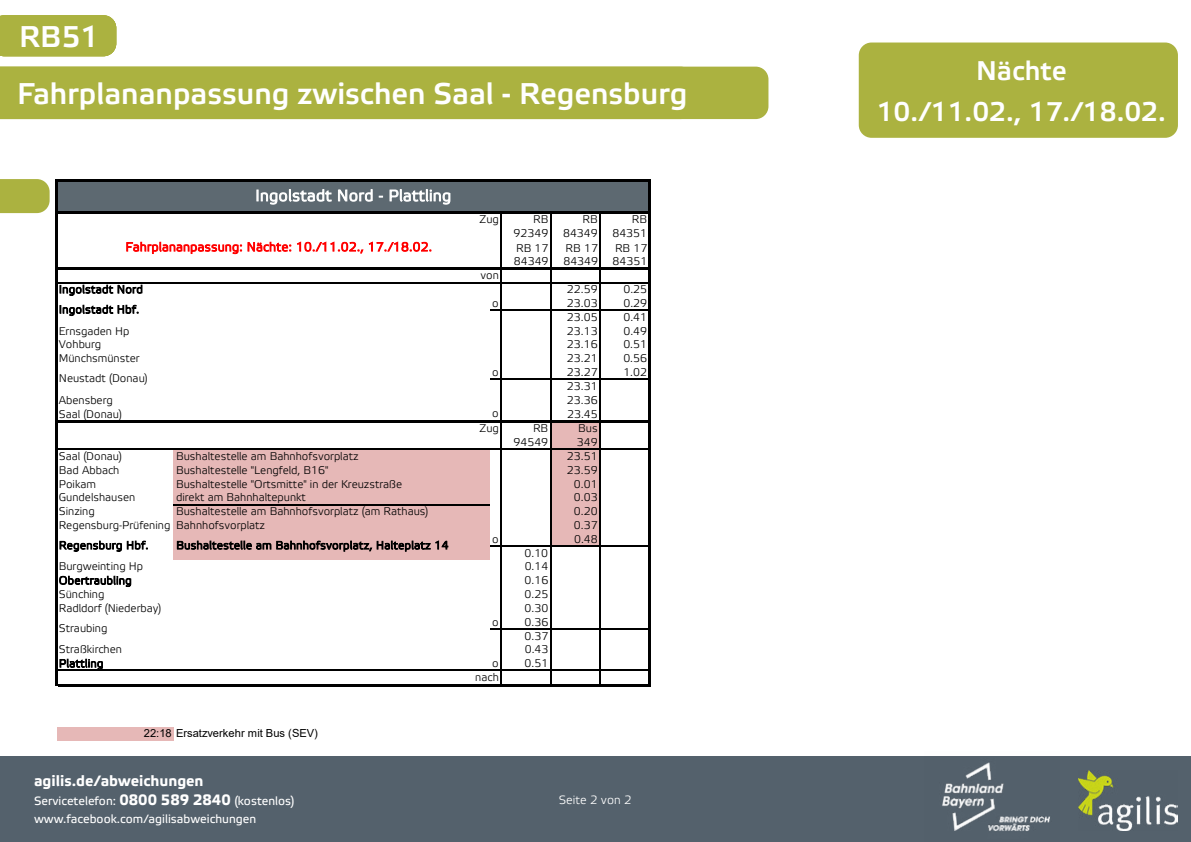
<style>
.page{position:relative;width:1191px;height:842px;background:#fff}
.page>*{position:absolute;margin:0;border:0;box-sizing:border-box;transform-origin:0 0}
.t1{font:500 30px/57.1px "Etelka";color:#fff}
.t2{font:500 27px/40.9px "Etelka";color:#fff;text-align:center}
.t3{font:300 15.7px "Etelka";letter-spacing:.025em;color:#fff}
.t4{font:700 15px "Etelka Text";color:#fff}
.t5{font:300 12.3px "Etelka";letter-spacing:.025em;color:#f00}
.t6{font:12px/18px "Etelka Text";color:#fff}
.t7{font:300 12px "Etelka";color:#fff}
.t8{font:300 11.1px/13.3px "Etelka";color:#000}
.t9{font:300 11.1px "Etelka";letter-spacing:.03em;color:#000}
.t10{font:11.1px "Arial";color:#000}
.t11{font:300 11.1px "Etelka";letter-spacing:.025em;color:#000}
.s1{font-weight:700;font-size:15px}
</style>
<div class="page">
<div style="left:0;top:757px;width:1191px;height:85px;background:#54616c"></div>
<img style="left:1078px;top:771px;width:100px;height:59px">
<svg style="left:0;top:179px;width:50px;height:34px;background:#afb549"></svg>
<div style="left:0;top:67px;width:768px;height:52px;background:#abb240"></div>
<div style="left:0;top:15px;width:116px;height:41px;background:#abb240"></div>
<img style="left:924px;top:756px;width:135px;height:75px">
<div style="left:858px;top:43px;width:320px;height:95px;background:#abb240;border-radius:13px"></div>
<div style="left:57px;top:181px;width:592px;height:32px;background:#5d6971"></div>
<div style="left:550px;top:422px;width:50px;height:14px;background:#e6b8b7"></div>
<div style="left:550px;top:435px;width:50px;height:14px;background:#e6b8b7"></div>
<div style="left:174px;top:449px;width:316px;height:14px;background:#e6b8b7"></div>
<div style="left:550px;top:449px;width:50px;height:14px;background:#e6b8b7"></div>
<div style="left:174px;top:463px;width:316px;height:14px;background:#e6b8b7"></div>
<div style="left:550px;top:463px;width:50px;height:14px;background:#e6b8b7"></div>
<div style="left:174px;top:477px;width:316px;height:14px;background:#e6b8b7"></div>
<div style="left:550px;top:477px;width:50px;height:14px;background:#e6b8b7"></div>
<div style="left:174px;top:491px;width:316px;height:14px;background:#e6b8b7"></div>
<div style="left:550px;top:491px;width:50px;height:14px;background:#e6b8b7"></div>
<div style="left:174px;top:505px;width:316px;height:13px;background:#e6b8b7"></div>
<div style="left:550px;top:505px;width:50px;height:13px;background:#e6b8b7"></div>
<div style="left:174px;top:518px;width:316px;height:14px;background:#e6b8b7"></div>
<div style="left:550px;top:518px;width:50px;height:14px;background:#e6b8b7"></div>
<div style="left:174px;top:532px;width:316px;height:14px;background:#e6b8b7"></div>
<div style="left:550px;top:532px;width:50px;height:14px;background:#e6b8b7"></div>
<div style="left:174px;top:546px;width:316px;height:14px;background:#e6b8b7"></div>
<div style="left:57px;top:726px;width:117px;height:14px;background:#e6b8b7"></div>
<hr style="left:55px;top:179px;width:3px;height:89px;background:#000">
<hr style="left:500px;top:214px;width:2px;height:54px;background:#000">
<hr style="left:550px;top:214px;width:1px;height:54px;background:#000">
<hr style="left:599px;top:214px;width:1px;height:54px;background:#000">
<svg style="left:500px;top:270px;width:2px;height:12px"></svg>
<hr style="left:500px;top:283px;width:2px;height:27px;background:#000">
<hr style="left:500px;top:311px;width:2px;height:68px;background:#000">
<hr style="left:55px;top:270px;width:3px;height:150px;background:#000">
<hr style="left:500px;top:380px;width:2px;height:40px;background:#000">
<hr style="left:550px;top:270px;width:1px;height:150px;background:#000">
<hr style="left:599px;top:270px;width:1px;height:150px;background:#000">
<svg style="left:550px;top:423px;width:1px;height:26px"></svg>
<svg style="left:599px;top:423px;width:1px;height:26px"></svg>
<hr style="left:500px;top:423px;width:2px;height:122px;background:#000">
<hr style="left:500px;top:547px;width:2px;height:81px;background:#000">
<hr style="left:500px;top:629px;width:2px;height:41px;background:#000">
<hr style="left:55px;top:423px;width:3px;height:263px;background:#000">
<hr style="left:648px;top:181px;width:2px;height:505px;background:#000">
<svg style="left:500px;top:671px;width:2px;height:13px"></svg>
<hr style="left:550px;top:450px;width:1px;height:234px;background:#000">
<hr style="left:599px;top:450px;width:1px;height:234px;background:#000">
<hr style="left:58px;top:179px;width:592px;height:2px;background:#000">
<hr style="left:58px;top:212px;width:592px;height:2px;background:#000">
<hr style="left:55px;top:268px;width:593px;height:2px;background:#000">
<hr style="left:58px;top:282px;width:590px;height:1px;background:#000">
<hr style="left:490px;top:310px;width:158px;height:1px;background:#000">
<hr style="left:490px;top:379px;width:158px;height:1px;background:#000">
<hr style="left:55px;top:420px;width:593px;height:3px;background:#000">
<hr style="left:58px;top:449px;width:590px;height:1px;background:#000">
<hr style="left:174px;top:504px;width:316px;height:1px;background:#000">
<hr style="left:490px;top:545px;width:158px;height:2px;background:#000">
<hr style="left:490px;top:628px;width:158px;height:1px;background:#000">
<hr style="left:58px;top:670px;width:590px;height:1px;background:#000">
<hr style="left:58px;top:684px;width:592px;height:2px;background:#000">
<h1 class="t1" style="left:17px;top:9px;width:672px">RB51<br>Fahrplananpassung zwischen Saal - Regensburg</h1>
<h1 class="t1" style="left:62px;top:9px;width:39px">26</h1>
<h1 class="t1" style="left:436px;top:66px;width:236px">Ebern - Bamberg</h1>
<h3 class="t3" style="left:255px;top:187px;width:197px">Ingolstadt Nord - Plattling</h3>
<p class="t5" style="left:125px;top:240px;width:308px">Fahrplananpassung: Nächte: 10./11.02., 17./18.02.</p>
<p class="t8" style="left:479px;top:213px;width:21px">Zug</p>
<p class="t8" style="left:480px;top:269px;width:20px">von</p>
<p class="t8" style="left:533px;top:213px;width:17px">RB</p>
<p class="t8" style="left:582px;top:213px;width:17px">RB</p>
<p class="t8" style="left:632px;top:213px;width:17px">RB</p>
<p class="t8" style="left:513px;top:227px;width:36px">92349</p>
<p class="t8" style="left:563px;top:227px;width:36px">84349</p>
<p class="t8" style="left:612px;top:227px;width:36px">84351</p>
<p class="t8" style="left:514px;top:242px;width:36px">RB 17<br>84349</p>
<p class="t8" style="left:563px;top:242px;width:36px">RB 17<br>84349</p>
<p class="t8" style="left:612px;top:242px;width:36px">RB 17<br>84351</p>
<p class="t9" style="left:59px;top:283px;width:85px">Ingolstadt Nord</p>
<p class="t8" style="left:567px;top:283px;width:32px">22.59</p>
<p class="t8" style="left:623px;top:283px;width:25px">0.25</p>
<p class="t8" style="left:492px;top:297px;width:8px">o</p>
<p class="t8" style="left:567px;top:297px;width:32px">23.03</p>
<p class="t8" style="left:623px;top:297px;width:25px">0.29</p>
<p class="t8" style="left:567px;top:311px;width:32px">23.05</p>
<p class="t8" style="left:623px;top:311px;width:25px">0.41</p>
<p class="t8" style="left:59px;top:325px;width:72px">Ernsgaden Hp</p>
<p class="t8" style="left:567px;top:325px;width:32px">23.13</p>
<p class="t8" style="left:623px;top:325px;width:25px">0.49</p>
<p class="t8" style="left:59px;top:338px;width:44px">Vohburg</p>
<p class="t8" style="left:567px;top:338px;width:32px">23.16</p>
<p class="t8" style="left:623px;top:338px;width:25px">0.51</p>
<p class="t8" style="left:59px;top:352px;width:82px">Münchsmünster</p>
<p class="t8" style="left:567px;top:352px;width:32px">23.21</p>
<p class="t8" style="left:623px;top:352px;width:25px">0.56</p>
<p class="t8" style="left:492px;top:366px;width:8px">o</p>
<p class="t8" style="left:567px;top:366px;width:32px">23.27</p>
<p class="t8" style="left:623px;top:366px;width:25px">1.02</p>
<p class="t8" style="left:567px;top:380px;width:32px">23.31</p>
<p class="t8" style="left:59px;top:394px;width:56px">Abensberg</p>
<p class="t8" style="left:567px;top:394px;width:32px">23.36</p>
<p class="t8" style="left:59px;top:408px;width:65px">Saal (Donau)</p>
<p class="t8" style="left:492px;top:407px;width:8px">o</p>
<p class="t8" style="left:567px;top:408px;width:32px">23.45</p>
<p class="t8" style="left:533px;top:422px;width:17px">RB</p>
<p class="t8" style="left:578px;top:422px;width:21px">Bus</p>
<p class="t8" style="left:513px;top:436px;width:36px">94549</p>
<p class="t8" style="left:577px;top:436px;width:22px">349</p>
<p class="t8" style="left:59px;top:450px;width:65px">Saal (Donau)</p>
<p class="t8" style="left:176px;top:450px;width:184px">Bushaltestelle am Bahnhofsvorplatz</p>
<p class="t8" style="left:567px;top:450px;width:32px">23.51</p>
<p class="t8" style="left:59px;top:464px;width:62px">Bad Abbach</p>
<p class="t8" style="left:176px;top:464px;width:154px">Bushaltestelle "Lengfeld, B16"</p>
<p class="t8" style="left:567px;top:464px;width:32px">23.59</p>
<p class="t8" style="left:59px;top:477px;width:39px">Poikam</p>
<p class="t8" style="left:176px;top:477px;width:228px">Bushaltestelle "Ortsmitte" in der Kreuzstraße</p>
<p class="t8" style="left:574px;top:477px;width:25px">0.01</p>
<p class="t8" style="left:59px;top:491px;width:78px">Gundelshausen</p>
<p class="t8" style="left:176px;top:491px;width:131px">direkt am Bahnhaltepunkt</p>
<p class="t8" style="left:574px;top:491px;width:25px">0.03</p>
<p class="t8" style="left:59px;top:505px;width:38px">Sinzing</p>
<p class="t8" style="left:176px;top:505px;width:254px">Bushaltestelle am Bahnhofsvorplatz (am Rathaus)</p>
<p class="t8" style="left:574px;top:505px;width:25px">0.20</p>
<p class="t8" style="left:59px;top:519px;width:208px">Regensburg-Prüfening Bahnhofsvorplatz</p>
<p class="t8" style="left:574px;top:519px;width:25px">0.37</p>
<p class="t8" style="left:492px;top:533px;width:8px">o</p>
<p class="t8" style="left:574px;top:533px;width:25px">0.48</p>
<p class="t8" style="left:524px;top:547px;width:25px">0.10</p>
<p class="t8" style="left:59px;top:560px;width:86px">Burgweinting Hp</p>
<p class="t8" style="left:524px;top:560px;width:25px">0.14</p>
<p class="t9" style="left:59px;top:574px;width:74px">Obertraubling</p>
<p class="t8" style="left:524px;top:574px;width:25px">0.16</p>
<p class="t8" style="left:59px;top:588px;width:47px">Sünching</p>
<p class="t8" style="left:524px;top:588px;width:25px">0.25</p>
<p class="t8" style="left:59px;top:602px;width:104px">Radldorf (Niederbay)</p>
<p class="t8" style="left:524px;top:602px;width:25px">0.30</p>
<p class="t8" style="left:492px;top:616px;width:8px">o</p>
<p class="t8" style="left:524px;top:615px;width:25px;line-height:13.8px">0.36<br>0.37</p>
<p class="t8" style="left:59px;top:643px;width:65px">Straßkirchen</p>
<p class="t8" style="left:524px;top:643px;width:25px">0.43</p>
<p class="t11" style="left:59px;top:657px;width:46px">Plattling</p>
<p class="t8" style="left:492px;top:657px;width:8px">o</p>
<p class="t8" style="left:524px;top:657px;width:25px">0.51</p>
<p class="t9" style="left:59px;top:303px;width:82px">Ingolstadt Hbf.</p>
<p class="t8" style="left:59px;top:372px;width:90px">Neustadt (Donau)</p>
<p class="t8" style="left:479px;top:422px;width:21px">Zug</p>
<p class="t9" style="left:59px;top:539px;width:91px">Regensburg Hbf.</p>
<p class="t9" style="left:176px;top:539px;width:274px">Bushaltestelle am Bahnhofsvorplatz, Halteplatz 14</p>
<p class="t8" style="left:59px;top:622px;width:50px">Straubing</p>
<p class="t10" style="left:144px;top:726px;width:175px">22:18 Ersatzverkehr mit Bus (SEV)</p>
<h3 class="t4" style="left:34px;top:772px;width:171px">agilis.de/abweichungen</h3>
<p class="t6" style="left:34px;top:792px;width:262px">Servicetelefon: <span class="s1">0800 589 2840</span> (kostenlos) www.facebook.com/agilisabweichungen</p>
<p class="t8" style="left:475px;top:671px;width:25px">nach</p>
<p class="t7" style="left:559px;top:793px;width:74px">Seite 2 von 2</p>
<h2 class="t2" style="left:876px;top:51px;width:291px">Nächte<br>10./11.02., 17./18.02.</h2>
</div>
